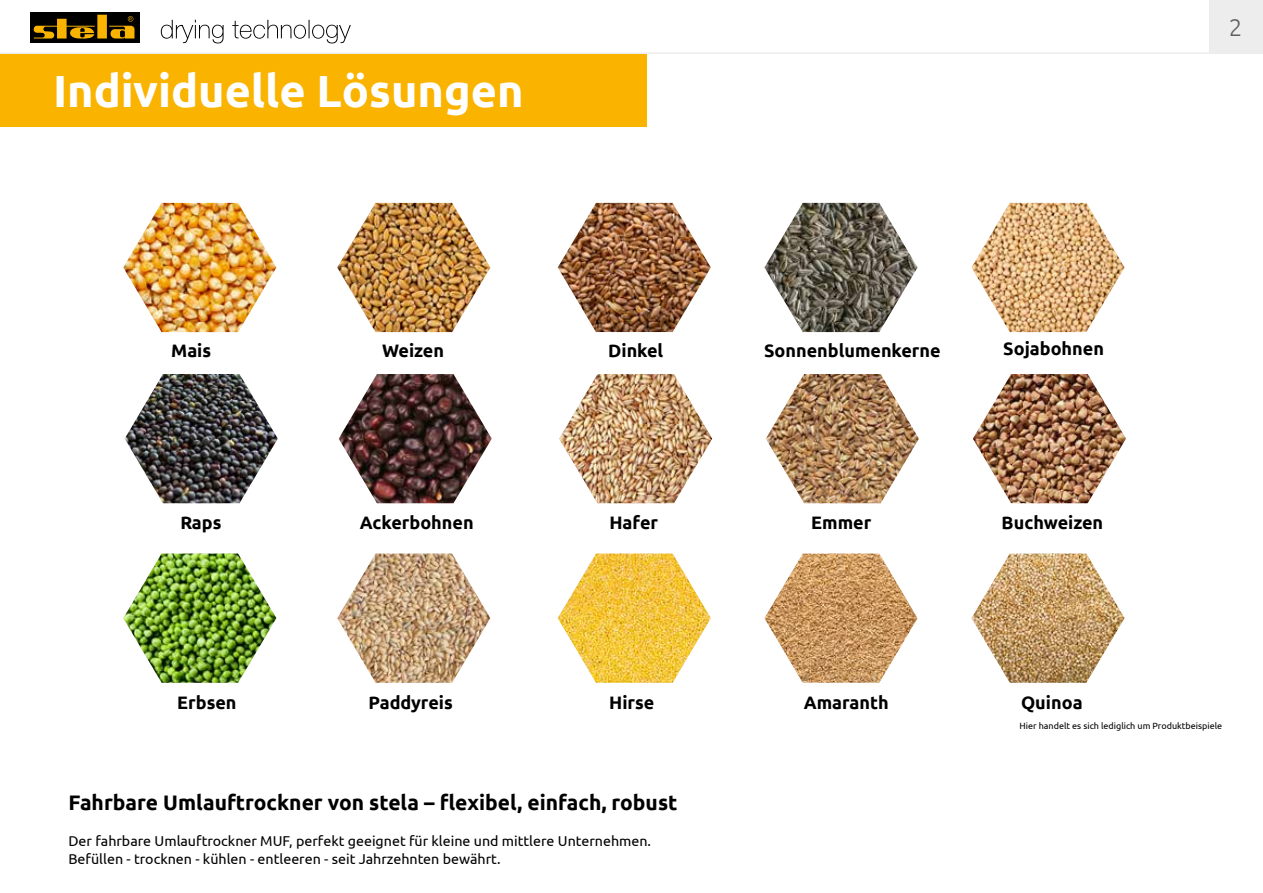
<style>
.page{position:relative;width:1263px;height:893px;background:#fff}
.page>*{position:absolute;margin:0;border:0;box-sizing:border-box;transform-origin:0 0}
.t1{font:700 45px "Ubuntu";color:#fff}
.t2{font:300 24px "Ubuntu";color:#5f5e5e}
.t3{font:700 21px "Ubuntu";color:#000}
.t4{font:700 18px "Ubuntu";color:#000}
.t5{font:14.25px/18px "Ubuntu";color:#000}
.t6{font:9px "Ubuntu";color:#000}
</style>
<div class="page">
<hr style="left:0;top:52px;width:1263px;height:2px;background:#ededed">
<div style="left:1209px;top:0;width:54px;height:54px;background:#ededed"></div>
<div style="left:30px;top:12px;width:110px;height:31px;background:#000"></div>
<svg style="left:33px;top:15px;width:101px;height:24px"></svg>
<svg style="left:161px;top:20px;width:190px;height:23px"></svg>
<img style="left:123px;top:203px;width:153px;height:129px">
<img style="left:337px;top:203px;width:153px;height:129px">
<img style="left:558px;top:203px;width:153px;height:129px">
<img style="left:764px;top:203px;width:153px;height:129px">
<img style="left:971px;top:203px;width:153px;height:129px">
<img style="left:125px;top:374px;width:153px;height:129px">
<img style="left:339px;top:374px;width:153px;height:129px">
<img style="left:559px;top:374px;width:153px;height:129px">
<img style="left:766px;top:374px;width:153px;height:129px">
<img style="left:973px;top:374px;width:153px;height:129px">
<img style="left:123px;top:554px;width:153px;height:129px">
<img style="left:337px;top:554px;width:153px;height:129px">
<img style="left:558px;top:554px;width:153px;height:129px">
<img style="left:764px;top:554px;width:153px;height:129px">
<img style="left:971px;top:554px;width:153px;height:129px">
<div style="left:0;top:54px;width:646px;height:72px;background:#fab400"></div>
<h1 class="t1" style="left:53px;top:64px;width:472px">Individuelle Lösungen</h1>
<h2 class="t2" style="left:1229px;top:13px;width:15px">2</h2>
<p class="t4" style="left:171px;top:340px;width:42px">Mais</p>
<p class="t4" style="left:382px;top:340px;width:64px">Weizen</p>
<p class="t4" style="left:608px;top:340px;width:57px">Dinkel</p>
<p class="t4" style="left:764px;top:340px;width:178px">Sonnenblumenkerne</p>
<p class="t4" style="left:1003px;top:337px;width:102px">Sojabohnen</p>
<p class="t4" style="left:180px;top:512px;width:43px">Raps</p>
<p class="t4" style="left:360px;top:512px;width:115px">Ackerbohnen</p>
<p class="t4" style="left:609px;top:512px;width:50px">Hafer</p>
<p class="t4" style="left:811px;top:512px;width:62px">Emmer</p>
<p class="t4" style="left:1002px;top:512px;width:103px">Buchweizen</p>
<p class="t4" style="left:177px;top:692px;width:61px">Erbsen</p>
<p class="t4" style="left:368px;top:692px;width:86px">Paddyreis</p>
<p class="t4" style="left:609px;top:692px;width:47px">Hirse</p>
<p class="t4" style="left:804px;top:692px;width:87px">Amaranth</p>
<p class="t4" style="left:1021px;top:692px;width:63px">Quinoa</p>
<p class="t6" style="left:1019px;top:720px;width:204px">Hier handelt es sich lediglich um Produktbeispiele</p>
<h3 class="t3" style="left:68px;top:790px;width:610px">Fahrbare Umlauftrockner von stela – flexibel, einfach, robust</h3>
<p class="t5" style="left:68px;top:831px;width:584px">Der fahrbare Umlauftrockner MUF, perfekt geeignet für kleine und mittlere Unternehmen.<br>Befüllen - trocknen - kühlen - entleeren - seit Jahrzehnten bewährt.</p>
</div>
